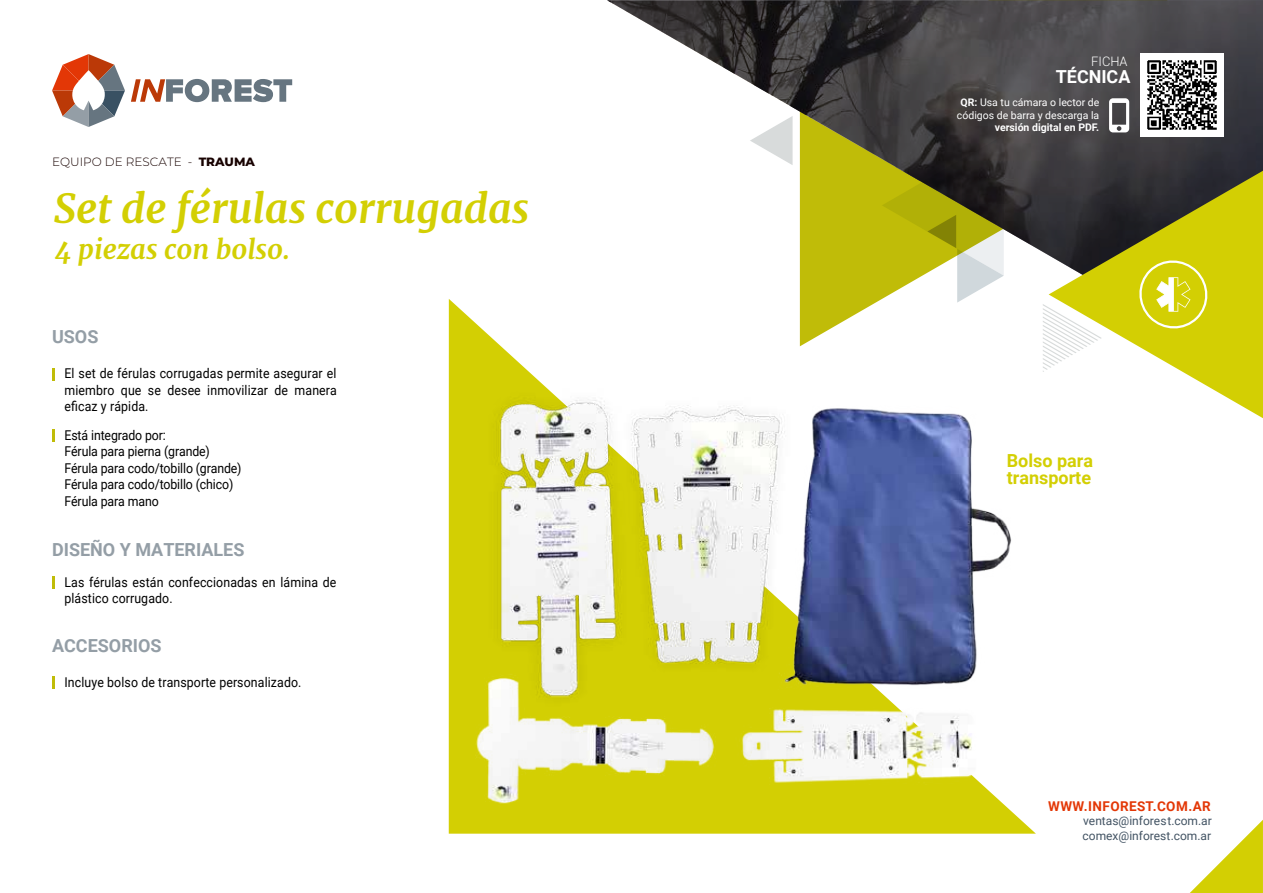
<style>
.page{position:relative;width:1263px;height:893px;background:#fff}
.page>*{position:absolute;margin:0;border:0;box-sizing:border-box;transform-origin:0 0}
.t1{font:italic 700 40.5px "Merriweather";color:#d3cf03}
.t2{font:italic 700 27px "Merriweather";color:#d3cf03}
.t3{font:700 18px "Roboto";color:#949ea6}
.t4{font:700 18px/16.5px "Roboto";color:#d3cf03}
.t5{font:700 18px "Roboto";color:#fff}
.t6{font:13.5px/16.5px "Roboto";letter-spacing:.01em;color:#000;text-align:justify;scale:.91 1}
.t7{font:13.5px/16.5px "Roboto";letter-spacing:-.01em;color:#000;scale:.91 1}
.t8{font:700 13.5px "Roboto";letter-spacing:.03em;color:#e33706}
.t9{font:300 13.05px "Roboto";color:#fff}
.t10{font:12px/15px "Roboto";color:#425363}
.t11{font:300 12px "Montserrat";color:#180201}
.t12{font:10.5px/12.6px "Roboto";color:#fff;text-align:center}
.t13{font:700 10.5px "Roboto";color:#fff}
.s1{font-weight:800}
.s2{font-weight:700}
</style>
<div class="page">
<svg style="left:607px;top:0;width:656px;height:299px"></svg>
<svg style="left:750px;top:116px;width:42px;height:49px"></svg>
<svg style="left:1102px;top:171px;width:161px;height:247px;fill:#d3cf03"></svg>
<svg style="left:882px;top:43px;width:220px;height:323px;background:#747255"></svg>
<svg style="left:1190px;top:820px;width:73px;height:73px"></svg>
<svg style="left:1136px;top:257px;width:75px;height:75px;background:#dad62c"></svg>
<svg style="left:131px;top:79px;width:161px;height:23px"></svg>
<svg style="left:52px;top:54px;width:73px;height:73px"></svg>
<svg style="left:52px;top:368px;width:2px;height:12px"></svg>
<svg style="left:52px;top:676px;width:2px;height:13px"></svg>
<svg style="left:52px;top:576px;width:2px;height:13px"></svg>
<svg style="left:52px;top:429px;width:2px;height:13px"></svg>
<svg style="left:449px;top:299px;width:587px;height:37px"></svg>
<img style="left:448px;top:336px;width:603px;height:498px">
<svg style="left:1109px;top:98px;width:20px;height:34px"></svg>
<img style="left:1140px;top:53px;width:84px;height:84px">
<p class="t11" style="left:52px;top:153px;width:204px">EQUIPO DE RESCATE - <span class="s1">TRAUMA</span></p>
<h1 class="t1" style="left:54px;top:180px;width:477px">Set de férulas corrugadas</h1>
<h2 class="t2" style="left:55px;top:230px;width:236px">4 piezas con bolso.</h2>
<h3 class="t3" style="left:52px;top:324px;width:48px">USOS</h3>
<p class="t6" style="left:64px;top:364px;width:301px">El set de férulas corrugadas permite asegurar el miembro que se desee inmovilizar de manera eficaz y rápida.</p>
<p class="t7" style="left:64px;top:426px;width:196px">Está integrado por:<br>Férula para pierna (grande)<br>Férula para codo/tobillo (grande)<br>Férula para codo/tobillo (chico)<br>Férula para mano</p>
<h3 class="t3" style="left:52px;top:537px;width:194px">DISEÑO Y MATERIALES</h3>
<p class="t6" style="left:64px;top:573px;width:300px">Las férulas están confeccionadas en lámina de plástico corrugado.</p>
<h3 class="t3" style="left:52px;top:633px;width:111px">ACCESORIOS</h3>
<p class="t6" style="left:64px;top:673px;width:262px">Incluye bolso de transporte personalizado.</p>
<p class="t9" style="left:1091px;top:53px;width:38px">FICHA</p>
<h3 class="t5" style="left:1056px;top:64px;width:76px">TÉCNICA</h3>
<p class="t12" style="left:957px;top:96px;width:144px"><span class="s2">QR:</span> Usa tu cámara o lector de códigos de barra y descarga la</p>
<p class="t13" style="left:995px;top:120px;width:106px">versión digital en PDF.</p>
<h3 class="t4" style="left:1007px;top:452px;width:88px">Bolso para transporte</h3>
<p class="t8" style="left:1048px;top:797px;width:164px">WWW.INFOREST.COM.AR</p>
<p class="t10" style="left:1082px;top:812px;width:131px">ventas@inforest.com.ar comex@inforest.com.ar</p>
</div>
